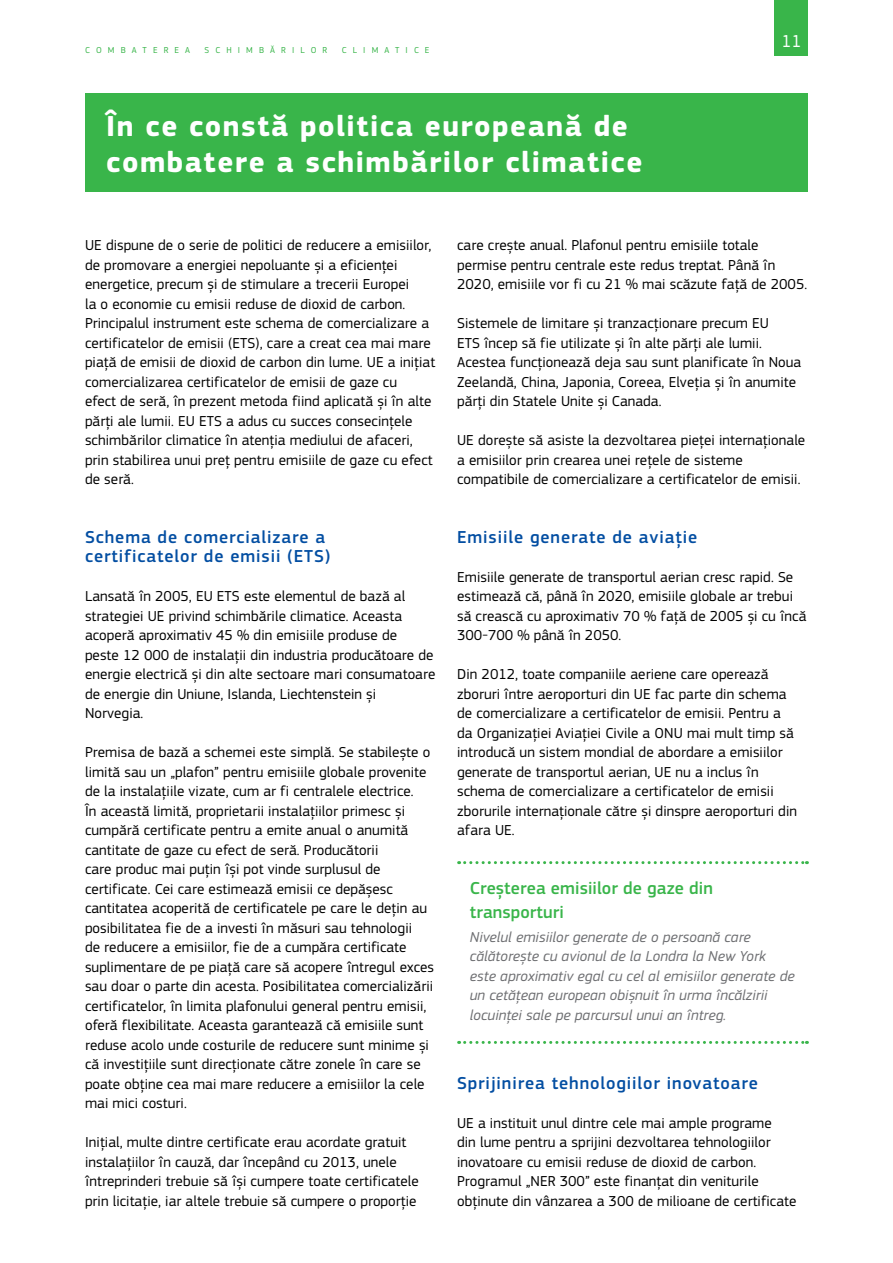
<style>
.page{position:relative;width:893px;height:1263px;background:#fff}
.page>*{position:absolute;margin:0;border:0;box-sizing:border-box;transform-origin:0 0}
.Heading01_neg{font:700 30px/36px "EC Square Sans Pro";letter-spacing:.05em;color:#fff}
.Heading03{font:500 18px/19.5px "EC Square Sans Pro";letter-spacing:.05em;color:#034ea2}
.Box_Title{font:500 18px/24px "EC Square Sans Pro";letter-spacing:.005em;color:#39b54a}
.t1{font:18px "EC Square Sans Pro";color:#fff}
.BodyText{font:15px/19.5px "EC Square Sans Pro";letter-spacing:.005em;color:#000}
.Box_fin{font:italic 15px/19.5px "EC Square Sans Pro";letter-spacing:.005em;color:#6d6e71}
.t2{font:9px "EC Square Sans Pro";letter-spacing:.68em;color:#39b54a}
</style>
<div class="page">
<div style="left:775px;top:0;width:33px;height:55px;background:#39b54a"></div>
<div style="left:85px;top:94px;width:723px;height:98px;background:#39b54a"></div>
<svg style="left:459px;top:861px;width:348px;height:3px"></svg>
<svg style="left:459px;top:1041px;width:348px;height:3px"></svg>
<p class="t2" style="left:85px;top:45px;width:106px">COMBATEREA</p>
<p class="t2" style="left:205px;top:45px;width:124px">SCHIMBĂRILOR</p>
<p class="t2" style="left:342px;top:45px;width:89px">CLIMATICE</p>
<p class="Heading01_neg" style="left:106px;top:109px;width:538px">În ce constă politica europeană de combatere a schimbărilor climatice</p>
<p class="t1" style="left:781px;top:30px;width:22px">11</p>
<p class="BodyText" style="left:85px;top:236px;width:352px">UE dispune de o serie de politici de reducere a emisiilor, de promovare a energiei nepoluante și a eficienței energetice, precum și de stimulare a trecerii Europei<br>la o economie cu emisii reduse de dioxid de carbon.<br>Principalul instrument este schema de comercializare a certificatelor de emisii (ETS), care a creat cea mai mare piață de emisii de dioxid de carbon din lume. UE a inițiat comercializarea certificatelor de emisii de gaze cu<br>efect de seră, în prezent metoda fiind aplicată și în alte părți ale lumii. EU ETS a adus cu succes consecințele schimbărilor climatice în atenția mediului de afaceri, prin stabilirea unui preț pentru emisiile de gaze cu efect de seră.</p>
<p class="Heading03" style="left:85px;top:527px;width:247px">Schema de comercializare a certificatelor de emisii (ETS)</p>
<p class="BodyText" style="left:85px;top:587px;width:352px">Lansată în 2005, EU ETS este elementul de bază al strategiei UE privind schimbările climatice. Aceasta acoperă aproximativ 45 % din emisiile produse de<br>peste 12 000 de instalații din industria producătoare de energie electrică și din alte sectoare mari consumatoare de energie din Uniune, Islanda, Liechtenstein și Norvegia.</p>
<p class="BodyText" style="left:85px;top:743px;width:351px">Premisa de bază a schemei este simplă. Se stabilește o limită sau un „plafon” pentru emisiile globale provenite de la instalațiile vizate, cum ar fi centralele electrice.<br>În această limită, proprietarii instalațiilor primesc și cumpără certificate pentru a emite anual o anumită cantitate de gaze cu efect de seră. Producătorii<br>care produc mai puțin își pot vinde surplusul de certificate. Cei care estimează emisii ce depășesc cantitatea acoperită de certificatele pe care le dețin au posibilitatea fie de a investi în măsuri sau tehnologii<br>de reducere a emisiilor, fie de a cumpăra certificate suplimentare de pe piață care să acopere întregul exces sau doar o parte din acesta. Posibilitatea comercializării certificatelor, în limita plafonului general pentru emisii, oferă flexibilitate. Aceasta garantează că emisiile sunt reduse acolo unde costurile de reducere sunt minime și că investițiile sunt direcționate către zonele în care se poate obține cea mai mare reducere a emisiilor la cele mai mici costuri.</p>
<p class="BodyText" style="left:85px;top:1133px;width:335px">Inițial, multe dintre certificate erau acordate gratuit instalațiilor în cauză, dar începând cu 2013, unele întreprinderi trebuie să își cumpere toate certificatele prin licitație, iar altele trebuie să cumpere o proporție</p>
<p class="BodyText" style="left:457px;top:236px;width:352px">care crește anual. Plafonul pentru emisiile totale permise pentru centrale este redus treptat. Până în<br>2020, emisiile vor fi cu 21 % mai scăzute față de 2005.</p>
<p class="BodyText" style="left:457px;top:314px;width:346px">Sistemele de limitare și tranzacționare precum EU<br>ETS încep să fie utilizate și în alte părți ale lumii.<br>Acestea funcționează deja sau sunt planificate în Noua Zeelandă, China, Japonia, Coreea, Elveția și în anumite părți din Statele Unite și Canada.</p>
<p class="BodyText" style="left:457px;top:431px;width:350px">UE dorește să asiste la dezvoltarea pieței internaționale a emisiilor prin crearea unei rețele de sisteme compatibile de comercializare a certificatelor de emisii.</p>
<p class="Heading03" style="left:457px;top:527px;width:242px">Emisiile generate de aviație</p>
<p class="BodyText" style="left:457px;top:567px;width:351px">Emisiile generate de transportul aerian cresc rapid. Se estimează că, până în 2020, emisiile globale ar trebui să crească cu aproximativ 70 % față de 2005 și cu încă 300-700 % până în 2050.</p>
<p class="BodyText" style="left:457px;top:665px;width:341px">Din 2012, toate companiile aeriene care operează zboruri între aeroporturi din UE fac parte din schema de comercializare a certificatelor de emisii. Pentru a da Organizației Aviației Civile a ONU mai mult timp să introducă un sistem mondial de abordare a emisiilor generate de transportul aerian, UE nu a inclus în schema de comercializare a certificatelor de emisii zborurile internaționale către și dinspre aeroporturi din afara UE.</p>
<p class="Box_Title" style="left:470px;top:876px;width:245px">Creșterea emisiilor de gaze din transporturi</p>
<p class="Box_fin" style="left:470px;top:927px;width:326px">Nivelul emisiilor generate de o persoană care călătorește cu avionul de la Londra la New York este aproximativ egal cu cel al emisiilor generate de un cetățean european obișnuit în urma încălzirii locuinței sale pe parcursul unui an întreg.</p>
<p class="Heading03" style="left:457px;top:1073px;width:302px">Sprijinirea tehnologiilor inovatoare</p>
<p class="BodyText" style="left:457px;top:1113px;width:341px">UE a instituit unul dintre cele mai ample programe<br>din lume pentru a sprijini dezvoltarea tehnologiilor inovatoare cu emisii reduse de dioxid de carbon.<br>Programul „NER 300” este finanțat din veniturile obținute din vânzarea a 300 de milioane de certificate</p>
</div>
